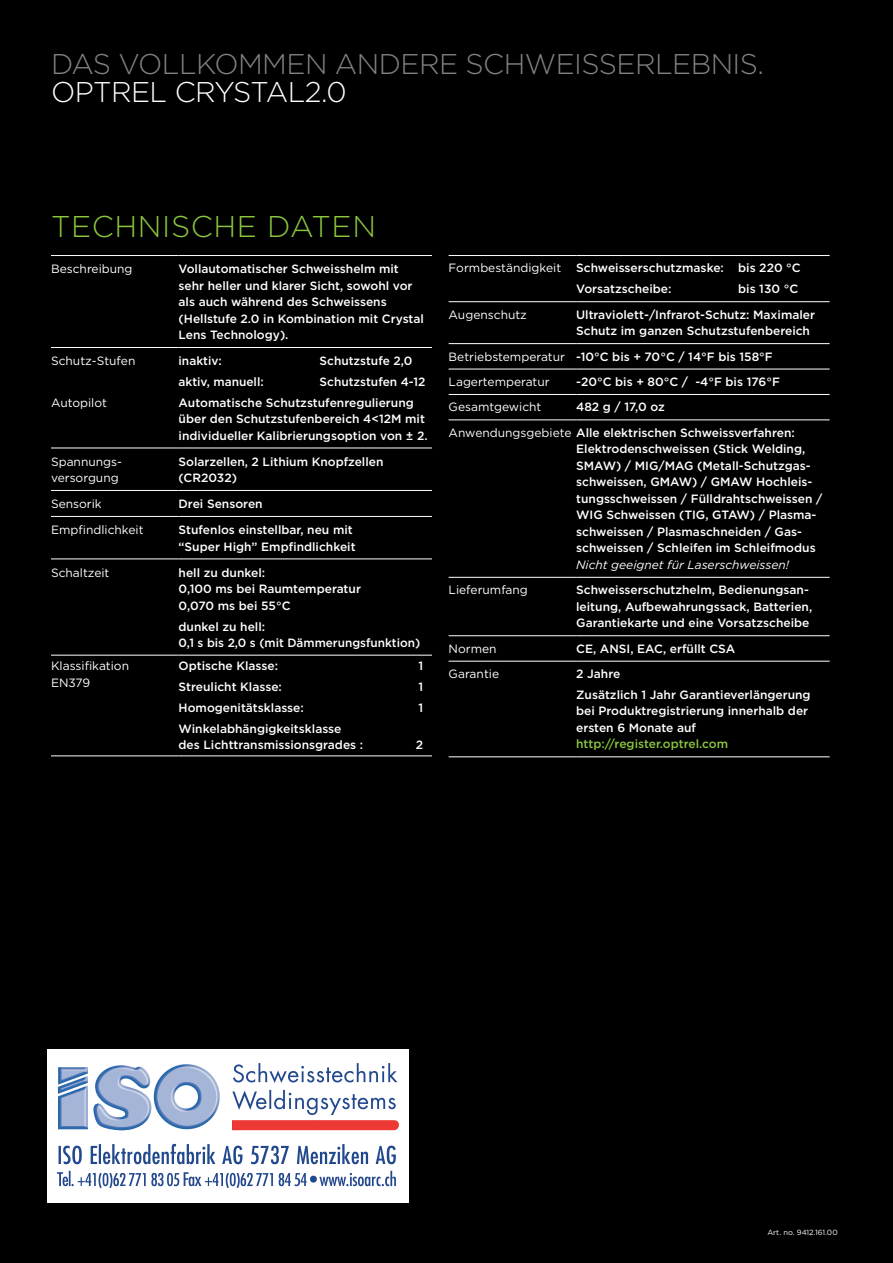
<style>
.page{position:relative;width:893px;height:1263px;background:#fff}
.page>*{position:absolute;margin:0;border:0;box-sizing:border-box;transform-origin:0 0}
.t1{font:300 30px "Gotham";letter-spacing:.02em;color:#8bc63e}
.t2{font:300 28.5px "Gotham";letter-spacing:-.02em;color:#808285}
.t3{font:300 28.5px "Gotham";letter-spacing:-.02em;color:#fff}
.t4{font:500 12px/16.5px "Gotham";color:#fff}
.t5{font:12px/16.5px "Gotham";color:#fff}
.t6{font:italic 12px "Gotham";color:#fff}
.t7{font:500 12px "Gotham";color:#8bc63e}
.t8{font:7.5px "Gotham";color:#fff}
.s1{font-weight:500}
.s2{font-weight:400}
</style>
<div class="page">
<div style="left:1px;top:0;width:892px;height:1263px;background:#000"></div>
<hr style="left:0;top:0;width:1px;height:1263px;background:#000">
<hr style="left:51px;top:255px;width:128px;height:1px;background:#fff">
<hr style="left:179px;top:255px;width:253px;height:1px;background:#fff">
<hr style="left:51px;top:347px;width:128px;height:1px;background:#fff">
<hr style="left:179px;top:347px;width:253px;height:1px;background:#fff">
<hr style="left:51px;top:448px;width:128px;height:1px;background:#fff">
<hr style="left:179px;top:448px;width:253px;height:1px;background:#fff">
<hr style="left:51px;top:490px;width:128px;height:1px;background:#fff">
<hr style="left:179px;top:490px;width:253px;height:1px;background:#fff">
<hr style="left:51px;top:516px;width:128px;height:1px;background:#fff">
<hr style="left:179px;top:516px;width:253px;height:1px;background:#fff">
<hr style="left:51px;top:558px;width:128px;height:1px;background:#fff">
<hr style="left:179px;top:558px;width:253px;height:1px;background:#fff">
<hr style="left:51px;top:655px;width:128px;height:1px;background:#fff">
<hr style="left:179px;top:655px;width:253px;height:1px;background:#fff">
<hr style="left:51px;top:755px;width:128px;height:1px;background:#fff">
<hr style="left:179px;top:755px;width:253px;height:1px;background:#fff">
<hr style="left:449px;top:255px;width:127px;height:1px;background:#fff">
<hr style="left:576px;top:255px;width:254px;height:1px;background:#fff">
<hr style="left:449px;top:301px;width:127px;height:1px;background:#fff">
<hr style="left:576px;top:301px;width:254px;height:1px;background:#fff">
<hr style="left:449px;top:343px;width:127px;height:1px;background:#fff">
<hr style="left:576px;top:343px;width:254px;height:1px;background:#fff">
<hr style="left:449px;top:369px;width:127px;height:1px;background:#fff">
<hr style="left:576px;top:369px;width:254px;height:1px;background:#fff">
<hr style="left:449px;top:394px;width:127px;height:1px;background:#fff">
<hr style="left:576px;top:394px;width:254px;height:1px;background:#fff">
<hr style="left:449px;top:419px;width:127px;height:1px;background:#fff">
<hr style="left:576px;top:419px;width:254px;height:1px;background:#fff">
<hr style="left:449px;top:577px;width:127px;height:1px;background:#fff">
<hr style="left:576px;top:577px;width:254px;height:1px;background:#fff">
<hr style="left:449px;top:635px;width:127px;height:1px;background:#fff">
<hr style="left:576px;top:635px;width:254px;height:1px;background:#fff">
<hr style="left:449px;top:661px;width:127px;height:1px;background:#fff">
<hr style="left:576px;top:661px;width:254px;height:1px;background:#fff">
<hr style="left:449px;top:756px;width:127px;height:1px;background:#fff">
<hr style="left:576px;top:756px;width:254px;height:1px;background:#fff">
<div style="left:47px;top:1049px;width:361px;height:154px;background:#fff"></div>
<img style="left:57px;top:1063px;width:342px;height:125px">
<h2 class="t2" style="left:51px;top:46px;width:715px">DAS VOLLKOMMEN ANDERE SCHWEISSERLEBNIS.</h2>
<h2 class="t3" style="left:51px;top:74px;width:297px">OPTREL CRYSTAL2.0</h2>
<h1 class="t1" style="left:51px;top:207px;width:326px">TECHNISCHE DATEN</h1>
<p class="t5" style="left:51px;top:261px;width:83px">Beschreibung</p>
<p class="t4" style="left:179px;top:261px;width:247px">Vollautomatischer Schweisshelm mit sehr heller und klarer Sicht, sowohl vor als auch während des Schweissens (Hellstufe 2.0 in Kombination mit Crystal Lens Technology).</p>
<p class="t5" style="left:51px;top:353px;width:86px">Schutz-Stufen</p>
<p class="t5" style="left:51px;top:394px;width:58px">Autopilot</p>
<p class="t4" style="left:179px;top:353px;width:45px">inaktiv:</p>
<p class="t4" style="left:320px;top:353px;width:94px">Schutzstufe 2,0</p>
<p class="t4" style="left:179px;top:373px;width:87px">aktiv, manuell:</p>
<p class="t4" style="left:179px;top:371px;width:248px;line-height:20.7px;text-indent:141px">Schutzstufen 4-12<br>Automatische Schutzstufenregulierung</p>
<p class="t4" style="left:179px;top:411px;width:251px">über den Schutzstufenbereich 4&lt;12M mit individueller Kalibrierungsoption von ± 2.</p>
<p class="t5" style="left:51px;top:453px;width:73px">Spannungs&shy;versorgung</p>
<p class="t4" style="left:179px;top:453px;width:206px">Solarzellen, 2 Lithium Knopfzellen (CR2032)</p>
<p class="t5" style="left:51px;top:496px;width:52px">Sensorik</p>
<p class="t4" style="left:179px;top:496px;width:86px">Drei Sensoren</p>
<p class="t5" style="left:51px;top:522px;width:94px">Empfindlichkeit</p>
<p class="t4" style="left:179px;top:522px;width:179px">Stufenlos einstellbar, neu mit “Super High” Empfindlichkeit</p>
<p class="t5" style="left:51px;top:564px;width:60px">Schaltzeit</p>
<p class="t4" style="left:179px;top:564px;width:184px">hell zu dunkel:<br>0,100 ms bei Raumtemperatur<br>0,070 ms bei 55°C</p>
<p class="t4" style="left:179px;top:618px;width:243px">dunkel zu hell:<br>0,1 s bis 2,0 s (mit Dämmerungsfunktion)</p>
<p class="t5" style="left:51px;top:658px;width:80px">Klassifikation<br>EN379</p>
<p class="t4" style="left:179px;top:658px;width:101px">Optische Klasse:</p>
<p class="t4" style="left:418px;top:658px;width:6px">1</p>
<p class="t4" style="left:179px;top:679px;width:105px">Streulicht Klasse:</p>
<p class="t4" style="left:418px;top:679px;width:6px">1</p>
<p class="t4" style="left:179px;top:699px;width:127px">Homogenitätsklasse:</p>
<p class="t4" style="left:418px;top:699px;width:6px">1</p>
<p class="t4" style="left:179px;top:720px;width:186px">Winkelabhängigkeitsklasse des Lichttransmissionsgrades :</p>
<p class="t4" style="left:416px;top:737px;width:9px">2</p>
<p class="t5" style="left:449px;top:260px;width:114px">Formbeständigkeit</p>
<p class="t4" style="left:576px;top:258px;width:226px;line-height:20.7px">Schweisserschutzmaske: bis 220 °C<br>Vorsatzscheibe:</p>
<p class="t4" style="left:738px;top:281px;width:62px">bis 130 °C</p>
<p class="t5" style="left:449px;top:306px;width:80px">Augenschutz</p>
<p class="t4" style="left:576px;top:306px;width:240px">Ultraviolett-/Infrarot-Schutz: Maximaler<br>Schutz im ganzen Schutzstufenbereich</p>
<p class="t5" style="left:449px;top:343px;width:326px;line-height:25.3px">Betriebstemperatur <span class="s1">-10°C bis + 70°C / 14°F bis 158°F<br></span>Lagertemperatur</p>
<p class="t4" style="left:576px;top:373px;width:205px">-20°C bis + 80°C / -4°F bis 176°F</p>
<p class="t4" style="left:449px;top:394px;width:348px;line-height:25.3px;text-align:center">482 g / 17,0 oz<br><span class="s2">Anwendungsgebiete</span> Alle elektrischen Schweissverfahren:</p>
<p class="t4" style="left:576px;top:441px;width:248px">Elektrodenschweissen (Stick Welding, SMAW) / MIG/MAG (Metall-Schutzgas&shy;schweissen, GMAW) / GMAW Hochleis&shy;tungsschweissen / Fülldrahtschweissen / WIG Schweissen (TIG, GTAW) / Plasma&shy;schweissen / Plasmaschneiden / Gas&shy;schweissen / Schleifen im Schleifmodus</p>
<p class="t6" style="left:576px;top:557px;width:214px">Nicht geeignet für Laserschweissen!</p>
<p class="t5" style="left:449px;top:581px;width:81px">Lieferumfang</p>
<p class="t4" style="left:576px;top:582px;width:238px">Schweisserschutzhelm, Bedienungsan&shy;leitung, Aufbewahrungssack, Batterien,<br>Garantiekarte und eine Vorsatzscheibe</p>
<p class="t5" style="left:449px;top:640px;width:49px">Normen</p>
<p class="t4" style="left:576px;top:640px;width:161px">CE, ANSI, EAC, erfüllt CSA</p>
<p class="t5" style="left:449px;top:665px;width:52px">Garantie</p>
<p class="t4" style="left:576px;top:663px;width:236px;line-height:20.7px">2 Jahre<br>Zusätzlich 1 Jahr Garantieverlängerung</p>
<p class="t4" style="left:576px;top:703px;width:234px">bei Produktregistrierung innerhalb der ersten 6 Monate auf</p>
<p class="t7" style="left:576px;top:736px;width:153px">http://register.optrel.com</p>
<p class="t5" style="left:449px;top:399px;width:94px">Gesamtgewicht</p>
<p class="t8" style="left:767px;top:1227px;width:72px">Art. no. 9412.161.00</p>
</div>
